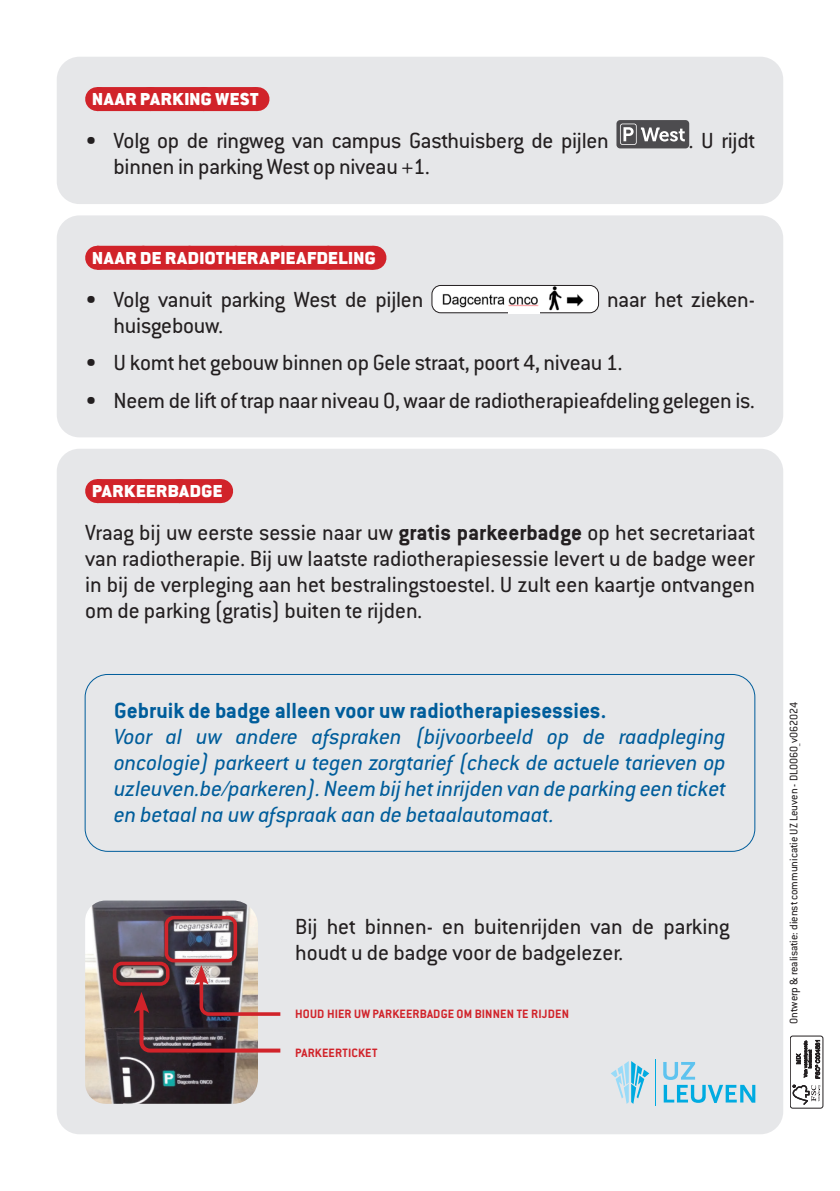
<style>
.page{position:relative;width:840px;height:1191px;background:#fff}
.page>*{position:absolute;margin:0;border:0;box-sizing:border-box;transform-origin:0 0}
.t1{font:24px/26px "Conduit ITC";letter-spacing:-.01em;color:#231f20;text-align:justify}
.t2{font:italic 24px/26px "Conduit ITC";color:#005d9b;text-align:justify}
.t3{font:700 24px "Conduit ITC";color:#005d9b}
.t4{font:19px "Conduit ITC Black";letter-spacing:.03em;color:#fff}
.t5{font:700 13.2px "Conduit ITC";letter-spacing:.015em;color:#d1232a}
.t6{font:12px "Conduit ITC";color:#231f20}
.s1{font-weight:700}
</style>
<div class="page">
<div style="left:57px;top:215px;width:725px;height:222px;background:#e6e7e9;border-radius:23px"></div>
<div style="left:97px;top:246px;width:276px;height:24px;background:#d1232a"></div>
<svg style="left:144px;top:269px;width:206px;height:1px"></svg>
<svg style="left:373px;top:246px;width:1px;height:24px"></svg>
<img style="left:433px;top:285px;width:165px;height:28px">
<div style="left:431px;top:285px;width:167px;height:28px;border:1px solid #231f20;border-radius:9px"></div>
<div style="left:57px;top:449px;width:725px;height:685px;background:#e6e7e9;border-radius:23px"></div>
<div style="left:97px;top:479px;width:123px;height:24px;background:#d1232a"></div>
<svg style="left:142px;top:479px;width:57px;height:1px"></svg>
<svg style="left:220px;top:479px;width:1px;height:24px"></svg>
<div style="left:57px;top:57px;width:725px;height:147px;background:#e6e7e9;border-radius:23px"></div>
<div style="left:97px;top:87px;width:159px;height:24px;background:#d1232a"></div>
<svg style="left:154px;top:87px;width:76px;height:1px"></svg>
<svg style="left:256px;top:87px;width:1px;height:24px"></svg>
<div style="left:616px;top:120px;width:72px;height:28px;background:#4d4c4f;border-radius:4px"></div>
<svg style="left:620px;top:124px;width:64px;height:21px"></svg>
<img style="left:85px;top:900px;width:173px;height:203px">
<div style="left:163px;top:914px;width:80px;height:54px;background:#231f20;opacity:.75"></div>
<div style="left:164px;top:915px;width:73px;height:47px;border:4px solid #d1232a;border-radius:8px"></div>
<div style="left:111px;top:960px;width:65px;height:32px;background:#231f20;opacity:.75"></div>
<div style="left:113px;top:961px;width:56px;height:24px;border:4px solid #d1232a;border-radius:8px"></div>
<svg style="left:134px;top:965px;width:147px;height:89px;background:#7a6064"></svg>
<hr style="left:654px;top:1059px;width:1px;height:47px;background:#00abe1">
<svg style="left:663px;top:1062px;width:92px;height:41px"></svg>
<svg style="left:611px;top:1061px;width:38px;height:42px"></svg>
<div style="left:85px;top:674px;width:670px;height:178px;border:1px solid #005d9b;border-radius:23px"></div>
<hr style="left:507px;top:311px;width:32px;height:3px;background:#fff">
<div style="left:789px;top:1035px;width:33px;height:73px;border:1px solid #231f20;border-radius:2px"></div>
<svg style="left:792px;top:1085px;width:28px;height:19px"></svg>
<svg style="left:795px;top:1040px;width:24px;height:38px"></svg>
<p class="t4" style="left:92px;top:88px;width:168px">NAAR PARKING WEST</p>
<p class="t1" style="left:85px;top:127px;width:525px">• Volg op de ringweg van campus Gasthuisberg de pijlen</p>
<p class="t1" style="left:688px;top:127px;width:67px">. U rijdt</p>
<p class="t1" style="left:113px;top:153px;width:318px">binnen in parking West op niveau +1.</p>
<p class="t4" style="left:92px;top:247px;width:285px">NAAR DE RADIOTHERAPIEAFDELING</p>
<p class="t1" style="left:85px;top:286px;width:339px">• Volg vanuit parking West de pijlen</p>
<p class="t1" style="left:607px;top:286px;width:149px">naar het zieken-</p>
<p class="t1" style="left:113px;top:312px;width:111px">huisgebouw.</p>
<p class="t1" style="left:85px;top:349px;width:538px">• U komt het gebouw binnen op Gele straat, poort 4, niveau 1.</p>
<p class="t1" style="left:85px;top:387px;width:670px">• Neem de lift of trap naar niveau 0, waar de radiotherapieafdeling gelegen is.</p>
<p class="t4" style="left:92px;top:480px;width:132px">PARKEERBADGE</p>
<p class="t1" style="left:85px;top:519px;width:671px">Vraag bij uw eerste sessie naar uw <span class="s1">gratis parkeerbadge</span> op het secretariaat van radiotherapie. Bij uw laatste radiotherapiesessie levert u de badge weer in bij de verpleging aan het bestralingstoestel. U zult een kaartje ontvangen om de parking (gratis) buiten te rijden.</p>
<p class="t3" style="left:114px;top:696px;width:493px">Gebruik de badge alleen voor uw radiotherapiesessies.</p>
<p class="t2" style="left:114px;top:723px;width:613px">Voor al uw andere afspraken (bijvoorbeeld op de raadpleging oncologie) parkeert u tegen zorgtarief (check de actuele tarieven op uzleuven.be/parkeren). Neem bij het inrijden van de parking een ticket en betaal na uw afspraak aan de betaalautomaat.</p>
<p class="t1" style="left:295px;top:913px;width:435px">Bij het binnen- en buitenrijden van de parking houdt u de badge voor de badgelezer.</p>
<p class="t5" style="left:295px;top:1006px;width:275px">HOUD HIER UW PARKEERBADGE OM BINNEN TE RIJDEN</p>
<p class="t5" style="left:295px;top:1044px;width:84px">PARKEERTICKET</p>
<p class="t6" style="left:786px;top:1023px;width:323px;rotate:-90deg">Ontwerp &amp; realisatie: dienst communicatie UZ Leuven - DL0060_v062024</p>
</div>
